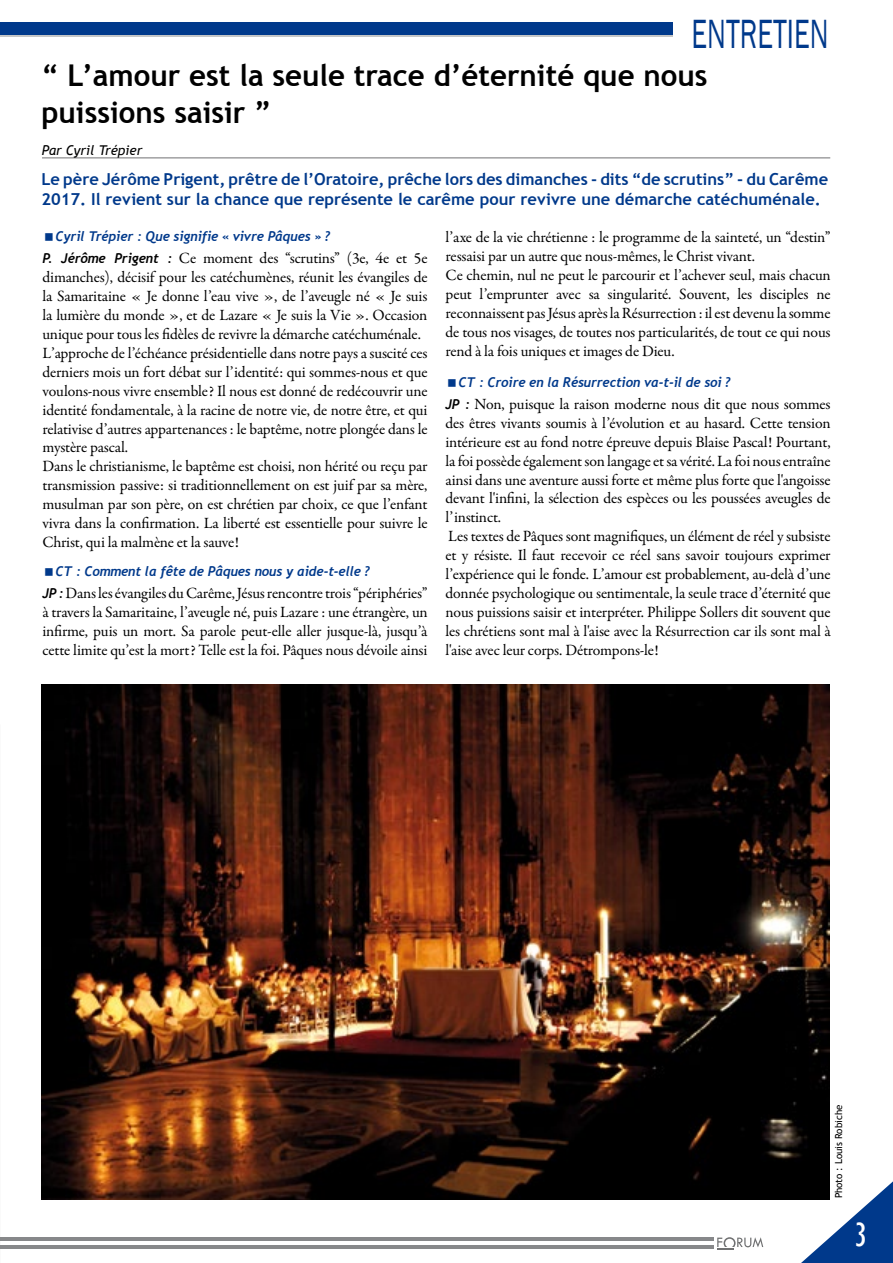
<style>
.page{position:relative;width:893px;height:1263px;background:#fff}
.page>*{position:absolute;margin:0;border:0;box-sizing:border-box;transform-origin:0 0}
.t1{font:42px "Franklin Gothic";color:#00398b;scale:.68 1}
.t2{font:condensed 34.5px "Gill Sans";color:#fff}
.t3{font:700 30px/37.5px "Trebuchet MS";color:#000}
.t4{font:700 16.5px/19.8px "Trebuchet MS";color:#00398b}
.t5{font:15.75px/18.9px "Garamond Premr Pro";letter-spacing:-.01em;color:#000;text-align:justify}
.t6{font:italic 700 13.5px "Trebuchet";letter-spacing:-.01em;color:#00398b}
.t7{font:italic 13.5px "Trebuchet MS";color:#000}
.t8{font:9.75px "Trebuchet MS";color:#000}
.s1{font-family:"Trebuchet";font-weight:700;font-style:italic;font-size:13.5px}
</style>
<div class="page">
<hr style="left:0;top:34px;width:673px;height:3px;background:#c4c5c6">
<div style="left:0;top:22px;width:673px;height:13px;background:#00398b"></div>
<svg style="left:801px;top:1181px;width:92px;height:82px"></svg>
<svg style="left:717px;top:1249px;width:17px;height:1px"></svg>
<svg style="left:717px;top:1237px;width:46px;height:12px"></svg>
<hr style="left:0;top:1237px;width:713px;height:4px;background:#87888a">
<hr style="left:0;top:1245px;width:713px;height:3px;background:#87888a">
<hr style="left:42px;top:158px;width:788px;height:1px;background:#707172">
<img style="left:41px;top:685px;width:788px;height:514px">
<p class="t1" style="left:692px;top:8px;width:203px">ENTRETIEN</p>
<p class="t3" style="left:41px;top:56px;width:667px">“ L’amour est la seule trace d’éternité que nous puissions saisir ”</p>
<p class="t7" style="left:42px;top:141px;width:102px">Par Cyril Trépier</p>
<p class="t4" style="left:41px;top:170px;width:788px">Le père Jérôme Prigent, prêtre de l’Oratoire, prêche lors des dimanches - dits “de scrutins” - du Carême<br>2017. Il revient sur la chance que représente le carême pour revivre une démarche catéchuménale.</p>
<p class="t6" style="left:55px;top:228px;width:276px">Cyril Trépier : Que signifie « vivre Pâques » ?</p>
<p class="t5" style="left:43px;top:249px;width:387px"><span class="s1">P. Jérôme Prigent :</span> Ce moment des “scrutins” (3e, 4e et 5e dimanches), décisif pour les catéchumènes, réunit les évangiles de la Samaritaine « Je donne l’eau vive », de l’aveugle né « Je suis la lumière du monde », et de Lazare « Je suis la Vie ». Occasion unique pour tous les fidèles de revivre la démarche catéchuménale.</p>
<p class="t5" style="left:43px;top:344px;width:387px">L’approche de l’échéance présidentielle dans notre pays a suscité ces derniers mois un fort débat sur l’identité: qui sommes-nous et que voulons-nous vivre ensemble? Il nous est donné de redécouvrir une identité fondamentale, à la racine de notre vie, de notre être, et qui relativise d’autres appartenances : le baptême, notre plongée dans le mystère pascal.</p>
<p class="t5" style="left:43px;top:457px;width:387px">Dans le christianisme, le baptême est choisi, non hérité ou reçu par transmission passive: si traditionnellement on est juif par sa mère, musulman par son père, on est chrétien par choix, ce que l’enfant vivra dans la confirmation. La liberté est essentielle pour suivre le Christ, qui la malmène et la sauve!</p>
<p class="t6" style="left:55px;top:563px;width:316px">CT : Comment la fête de Pâques nous y aide-t-elle ?</p>
<p class="t5" style="left:43px;top:584px;width:387px"><span class="s1">JP :</span> Dans les évangiles du Carême, Jésus rencontre trois “périphéries” à travers la Samaritaine, l’aveugle né, puis Lazare : une étrangère, un infirme, puis un mort. Sa parole peut-elle aller jusque-là, jusqu’à cette limite qu’est la mort? Telle est la foi. Pâques nous dévoile ainsi</p>
<p class="t5" style="left:446px;top:228px;width:386px">l’axe de la vie chrétienne : le programme de la sainteté, un “destin” ressaisi par un autre que nous-mêmes, le Christ vivant.</p>
<p class="t5" style="left:446px;top:266px;width:387px">Ce chemin, nul ne peut le parcourir et l’achever seul, mais chacun peut l’emprunter avec sa singularité. Souvent, les disciples ne reconnaissent pas Jésus après la Résurrection : il est devenu la somme de tous nos visages, de toutes nos particularités, de tout ce qui nous rend à la fois uniques et images de Dieu.</p>
<p class="t6" style="left:458px;top:374px;width:274px">CT : Croire en la Résurrection va-t-il de soi ?</p>
<p class="t5" style="left:446px;top:395px;width:387px"><span class="s1">JP :</span> Non, puisque la raison moderne nous dit que nous sommes des êtres vivants soumis à l’évolution et au hasard. Cette tension intérieure est au fond notre épreuve depuis Blaise Pascal! Pourtant, la foi possède également son langage et sa vérité. La foi nous entraîne ainsi dans une aventure aussi forte et même plus forte que l'angoisse devant l'infini, la sélection des espèces ou les poussées aveugles de l’instinct.</p>
<p class="t5" style="left:446px;top:527px;width:387px">Les textes de Pâques sont magnifiques, un élément de réel y subsiste et y résiste. Il faut recevoir ce réel sans savoir toujours exprimer l’expérience qui le fonde. L’amour est probablement, au-delà d’une donnée psychologique ou sentimentale, la seule trace d’éternité que nous puissions saisir et interpréter. Philippe Sollers dit souvent que les chrétiens sont mal à l'aise avec la Résurrection car ils sont mal à l'aise avec leur corps. Détrompons-le!</p>
<p class="t8" style="left:832px;top:1198px;width:95px;rotate:-90deg">Photo : Louis Robiche</p>
<p class="t2" style="left:855px;top:1214px;width:14px">3</p>
</div>
